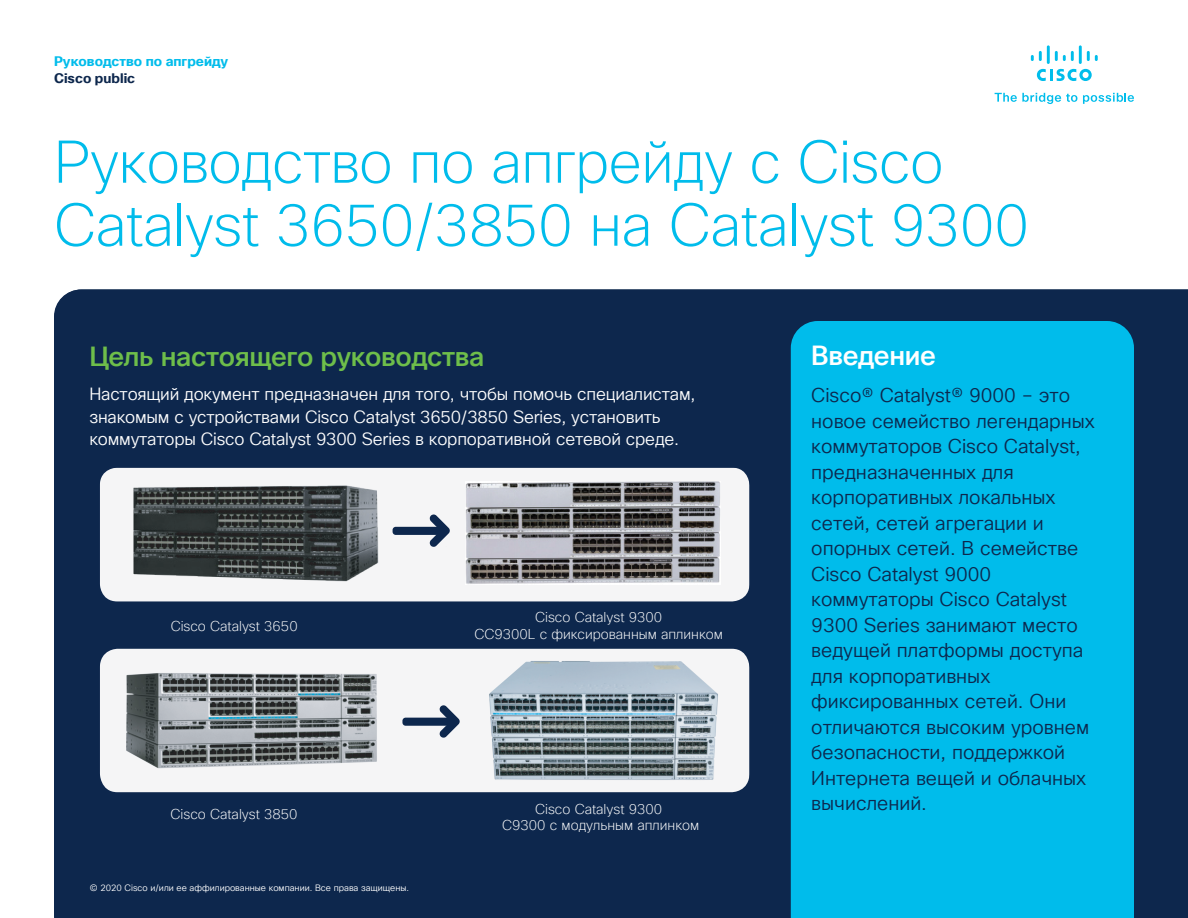
<style>
.page{position:relative;width:1188px;height:918px;background:#fff}
.page>*{position:absolute;margin:0;border:0;box-sizing:border-box;transform-origin:0 0}
.Title_Headline{font:200 58.5px/63px "Cisco Sans TT";letter-spacing:-.01em;color:#00bceb}
.Intro{font:500 27px "Cisco Sans TT";letter-spacing:-.015em;color:#6ebe4a}
.Sidebar_Body{font:500 27px "Cisco Sans TT";letter-spacing:-.015em;color:#fff}
.Sidebar_Body-2{font:19.5px/25.5px "Cisco Sans TT Light";color:#0d274d}
.Intro-2{font:17.25px/22.5px "Cisco Sans TT Light";letter-spacing:-.01em;color:#fff}
.t1{font:200 13.95px/16.6px "Cisco Sans TT";color:#fff;text-align:center}
.Title_Headline-2{font:700 13.5px/16.5px "Cisco Sans TT";color:#00bceb}
.t2{font:9px "Cisco Sans TT Light";color:#fff}
.s1{color:#0d274d}
</style>
<div class="page">
<svg style="left:995px;top:93px;width:82px;height:11px"></svg>
<svg style="left:1083px;top:93px;width:51px;height:11px"></svg>
<svg style="left:1037px;top:69px;width:55px;height:12px"></svg>
<svg style="left:1031px;top:51px;width:11px;height:10px"></svg>
<hr style="left:1047px;top:45px;width:3px;height:19px;background:#00bdeb">
<svg style="left:1055px;top:51px;width:19px;height:10px"></svg>
<hr style="left:1079px;top:45px;width:3px;height:19px;background:#00bdeb">
<svg style="left:1087px;top:51px;width:11px;height:10px"></svg>
<div style="left:54px;top:290px;width:1134px;height:628px;background:#0d274d"></div>
<div style="left:791px;top:321px;width:343px;height:597px;background:#00bceb"></div>
<div style="left:100px;top:468px;width:650px;height:133px;background:#f5f5f6;border-radius:18px"></div>
<div style="left:100px;top:649px;width:650px;height:143px;background:#f5f5f6;border-radius:19px"></div>
<img style="left:133px;top:485px;width:246px;height:97px">
<img style="left:466px;top:482px;width:254px;height:102px">
<img style="left:126px;top:673px;width:251px;height:96px">
<img style="left:489px;top:661px;width:229px;height:119px">
<div style="left:393px;top:527px;width:52px;height:8px;background:#0d274d;border-radius:3px"></div>
<svg style="left:429px;top:515px;width:21px;height:32px"></svg>
<div style="left:402px;top:718px;width:53px;height:8px;background:#0d274d;border-radius:3px"></div>
<svg style="left:439px;top:705px;width:21px;height:33px"></svg>
<p class="Title_Headline-2" style="left:54px;top:54px;width:176px">Руководство по апгрейду<br><span class="s1">Cisco public</span></p>
<p class="Title_Headline" style="left:54px;top:133px;width:977px">Руководство по апгрейду с Cisco<br>Catalyst 3650/3850 на Catalyst 9300</p>
<p class="Intro" style="left:89px;top:339px;width:396px">Цель настоящего руководства</p>
<p class="Intro-2" style="left:89px;top:383px;width:608px">Настоящий документ предназначен для того, чтобы помочь специалистам, знакомым с устройствами Cisco Catalyst 3650/3850 Series, установить коммутаторы Cisco Catalyst 9300 Series в корпоративной сетевой среде.</p>
<p class="t1" style="left:171px;top:618px;width:129px">Cisco Catalyst 3650</p>
<p class="t1" style="left:474px;top:609px;width:250px">Cisco Catalyst 9300<br>CC9300L с фиксированным аплинком</p>
<p class="t1" style="left:171px;top:806px;width:129px">Cisco Catalyst 3850</p>
<p class="t1" style="left:502px;top:801px;width:199px">Cisco Catalyst 9300<br>C9300 с модульным аплинком</p>
<p class="t2" style="left:90px;top:882px;width:321px">© 2020 Cisco и/или ее аффилированные компании. Все права защищены.</p>
<p class="Sidebar_Body" style="left:811px;top:338px;width:126px">Введение</p>
<p class="Sidebar_Body-2" style="left:811px;top:383px;width:285px">Cisco® Catalyst® 9000 – это новое семейство легендарных коммутаторов Cisco Catalyst, предназначенных для корпоративных локальных сетей, сетей агрегации и опорных сетей. В семействе<br>Cisco Catalyst 9000 коммутаторы Cisco Catalyst<br>9300 Series занимают место ведущей платформы доступа для корпоративных фиксированных сетей. Они отличаются высоким уровнем безопасности, поддержкой<br>Интернета вещей и облачных вычислений.</p>
</div>
